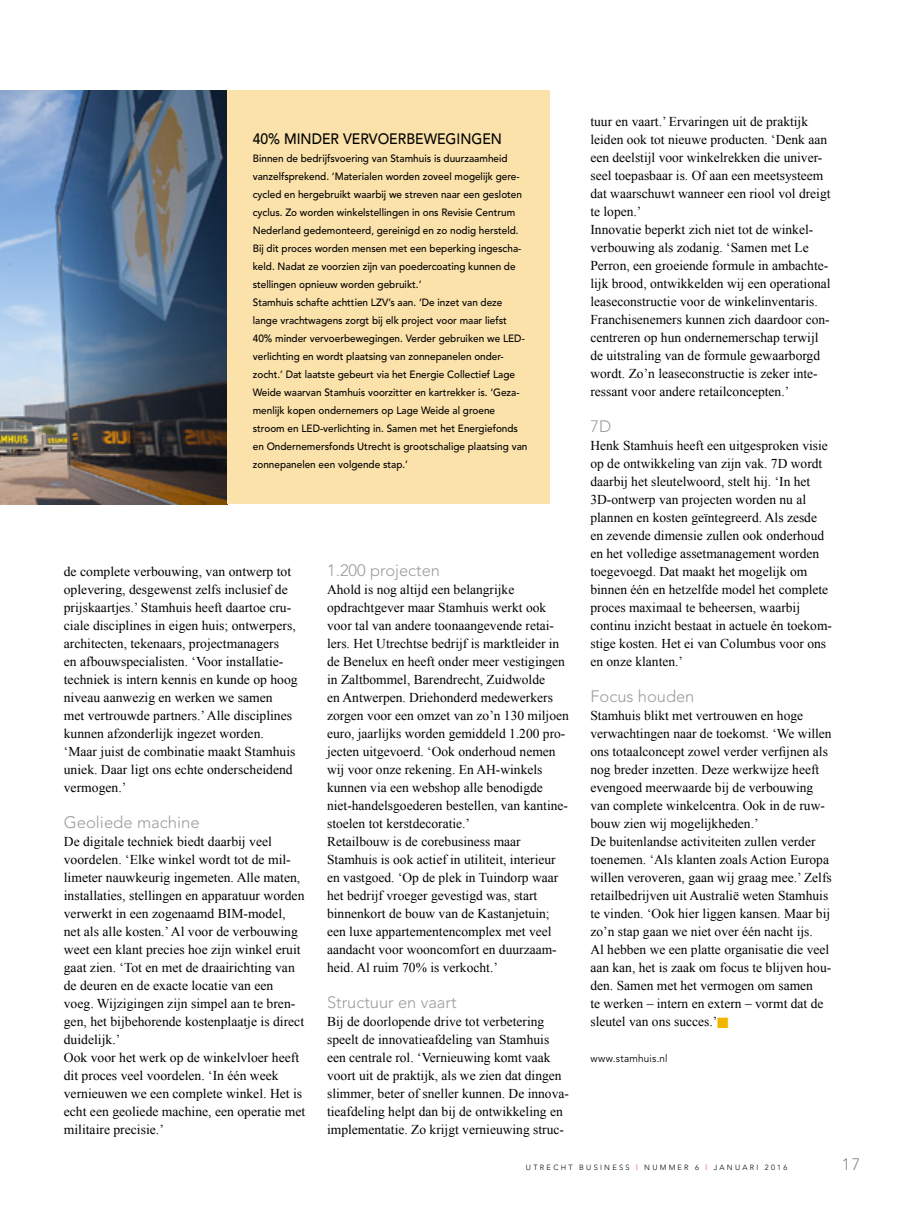
<style>
.page{position:relative;width:915px;height:1212px;background:#fff}
.page>*{position:absolute;margin:0;border:0;box-sizing:border-box;transform-origin:0 0}
.t1{font:300 16.5px "Avenir";color:#9c9c9d}
.t2{font:300 16.5px "Avenir";color:#868786}
.t3{font:500 15px "Avenir";color:#000;scale:.93 1}
.t4{font:13.5px/18px "Times New Roman";color:#000}
.t5{font:500 10.5px/18px "Avenir";color:#000;scale:.95 1}
.t6{font:10.5px "Avenir";letter-spacing:.02em;color:#000;scale:.95 1}
.t7{font:300 7.5px "Avenir";letter-spacing:.3em;color:#000}
.s1{color:#f2b600}
.s2{color:#d3050c}
</style>
<div class="page">
<img style="left:0;top:90px;width:227px;height:414px">
<div style="left:227px;top:90px;width:322px;height:413px;background:#fbe1aa"></div>
<p class="t3" style="left:253px;top:130px;width:269px">40% MINDER VERVOERBEWEGINGEN</p>
<p class="t5" style="left:253px;top:150px;width:290px">Binnen de bedrijfsvoering van Stamhuis is duurzaamheid vanzelfsprekend. ‘Materialen worden zoveel mogelijk gere&shy;cycled en hergebruikt waarbij we streven naar een gesloten cyclus. Zo worden winkelstellingen in ons Revisie Centrum Nederland gedemonteerd, gereinigd en zo nodig hersteld.<br>Bij dit proces worden mensen met een beperking ingescha&shy;keld. Nadat ze voorzien zijn van poedercoating kunnen de stellingen opnieuw worden gebruikt.’<br>Stamhuis schafte achttien LZV’s aan. ‘De inzet van deze lange vrachtwagens zorgt bij elk project voor maar liefst 40% minder vervoerbewegingen. Verder gebruiken we LED&shy;verlichting en wordt plaatsing van zonnepanelen onder&shy;zocht.’ Dat laatste gebeurt via het Energie Collectief Lage Weide waarvan Stamhuis voorzitter en kartrekker is. ‘Geza&shy;menlijk kopen ondernemers op Lage Weide al groene stroom en LED-verlichting in. Samen met het Energiefonds en Ondernemersfonds Utrecht is grootschalige plaatsing van zonnepanelen een volgende stap.’</p>
<p class="t4" style="left:64px;top:562px;width:235px">de complete verbouwing, van ontwerp tot oplevering, desgewenst zelfs inclusief de prijskaartjes.’ Stamhuis heeft daartoe cru&shy;ciale disciplines in eigen huis; ontwerpers, architecten, tekenaars, projectmanagers<br>en afbouwspecialisten. ‘Voor installatie&shy;techniek is intern kennis en kunde op hoog niveau aanwezig en werken we samen<br>met vertrouwde partners.’ Alle disciplines kunnen afzonderlijk ingezet worden. ‘Maar juist de combinatie maakt Stamhuis uniek. Daar ligt ons echte onderscheidend vermogen.’</p>
<p class="t1" style="left:64px;top:813px;width:137px">Geoliede machine</p>
<p class="t4" style="left:64px;top:832px;width:243px">De digitale techniek biedt daarbij veel voordelen. ‘Elke winkel wordt tot de mil&shy;limeter nauwkeurig ingemeten. Alle maten, installaties, stellingen en apparatuur worden verwerkt in een zogenaamd BIM-model, net als alle kosten.’ Al voor de verbouwing weet een klant precies hoe zijn winkel eruit gaat zien. ‘Tot en met de draairichting van de deuren en de exacte locatie van een voeg. Wijzigingen zijn simpel aan te bren&shy;gen, het bijbehorende kostenplaatje is direct duidelijk.’<br>Ook voor het werk op de winkelvloer heeft dit proces veel voordelen. ‘In één week vernieuwen we een complete winkel. Het is echt een geoliede machine, een operatie met militaire precisie.’</p>
<p class="t1" style="left:327px;top:561px;width:114px">1.200 projecten</p>
<p class="t4" style="left:327px;top:580px;width:243px">Ahold is nog altijd een belangrijke opdrachtgever maar Stamhuis werkt ook voor tal van andere toonaangevende retai&shy;lers. Het Utrechtse bedrijf is marktleider in de Benelux en heeft onder meer vestigingen in Zaltbommel, Barendrecht, Zuidwolde<br>en Antwerpen. Driehonderd medewerkers zorgen voor een omzet van zo’n 130 miljoen euro, jaarlijks worden gemiddeld 1.200 pro&shy;jecten uitgevoerd. ‘Ook onderhoud nemen wij voor onze rekening. En AH-winkels kunnen via een webshop alle benodigde niet-handelsgoederen bestellen, van kantine&shy;stoelen tot kerstdecoratie.’<br>Retailbouw is de corebusiness maar Stamhuis is ook actief in utiliteit, interieur en vastgoed. ‘Op de plek in Tuindorp waar het bedrijf vroeger gevestigd was, start binnenkort de bouw van de Kastanjetuin; een luxe appartementencomplex met veel aandacht voor wooncomfort en duurzaam&shy;heid. Al ruim 70% is verkocht.’</p>
<p class="t1" style="left:327px;top:993px;width:131px">Structuur en vaart</p>
<p class="t4" style="left:327px;top:1012px;width:243px">Bij de doorlopende drive tot verbetering speelt de innovatieafdeling van Stamhuis een centrale rol. ‘Vernieuwing komt vaak voort uit de praktijk, als we zien dat dingen slimmer, beter of sneller kunnen. De innova&shy;tieafdeling helpt dan bij de ontwikkeling en implementatie. Zo krijgt vernieuwing struc-</p>
<p class="t4" style="left:590px;top:112px;width:241px">tuur en vaart.’ Ervaringen uit de praktijk leiden ook tot nieuwe producten. ‘Denk aan een deelstijl voor winkelrekken die univer&shy;seel toepasbaar is. Of aan een meetsysteem dat waarschuwt wanneer een riool vol dreigt te lopen.’<br>Innovatie beperkt zich niet tot de winkel&shy;verbouwing als zodanig. ‘Samen met Le Perron, een groeiende formule in ambachte&shy;lijk brood, ontwikkelden wij een operational leaseconstructie voor de winkelinventaris.<br>Franchisenemers kunnen zich daardoor con&shy;centreren op hun ondernemerschap terwijl de uitstraling van de formule gewaarborgd wordt. Zo’n leaseconstructie is zeker inte&shy;ressant voor andere retailconcepten.’</p>
<p class="t1" style="left:590px;top:417px;width:22px">7D</p>
<p class="t4" style="left:590px;top:436px;width:243px">Henk Stamhuis heeft een uitgesproken visie op de ontwikkeling van zijn vak. 7D wordt daarbij het sleutelwoord, stelt hij. ‘In het 3D-ontwerp van projecten worden nu al plannen en kosten geïntegreerd. Als zesde en zevende dimensie zullen ook onderhoud en het volledige assetmanagement worden toegevoegd. Dat maakt het mogelijk om binnen één en hetzelfde model het complete proces maximaal te beheersen, waarbij continu inzicht bestaat in actuele én toekom&shy;stige kosten. Het ei van Columbus voor ons en onze klanten.’</p>
<p class="t1" style="left:590px;top:687px;width:105px">Focus houden</p>
<p class="t4" style="left:590px;top:706px;width:243px">Stamhuis blikt met vertrouwen en hoge verwachtingen naar de toekomst. ‘We willen ons totaalconcept zowel verder verfijnen als nog breder inzetten. Deze werkwijze heeft evengoed meerwaarde bij de verbouwing van complete winkelcentra. Ook in de ruw&shy;bouw zien wij mogelijkheden.’<br>De buitenlandse activiteiten zullen verder toenemen. ‘Als klanten zoals Action Europa willen veroveren, gaan wij graag mee.’ Zelfs retailbedrijven uit Australië weten Stamhuis te vinden. ‘Ook hier liggen kansen. Maar bij zo’n stap gaan we niet over één nacht ijs.<br>Al hebben we een platte organisatie die veel aan kan, het is zaak om focus te blijven hou&shy;den. Samen met het vermogen om samen<br>te werken – intern en extern – vormt dat de sleutel van ons succes.’<span class="s1">■</span></p>
<p class="t6" style="left:590px;top:1052px;width:83px">www.stamhuis.nl</p>
<p class="t7" style="left:526px;top:1163px;width:263px">UTRECHT BUSINESS <span class="s2">|</span> NUMMER 6 <span class="s2">|</span> JANUARI 2016</p>
<p class="t2" style="left:841px;top:1155px;width:20px">17</p>
</div>
